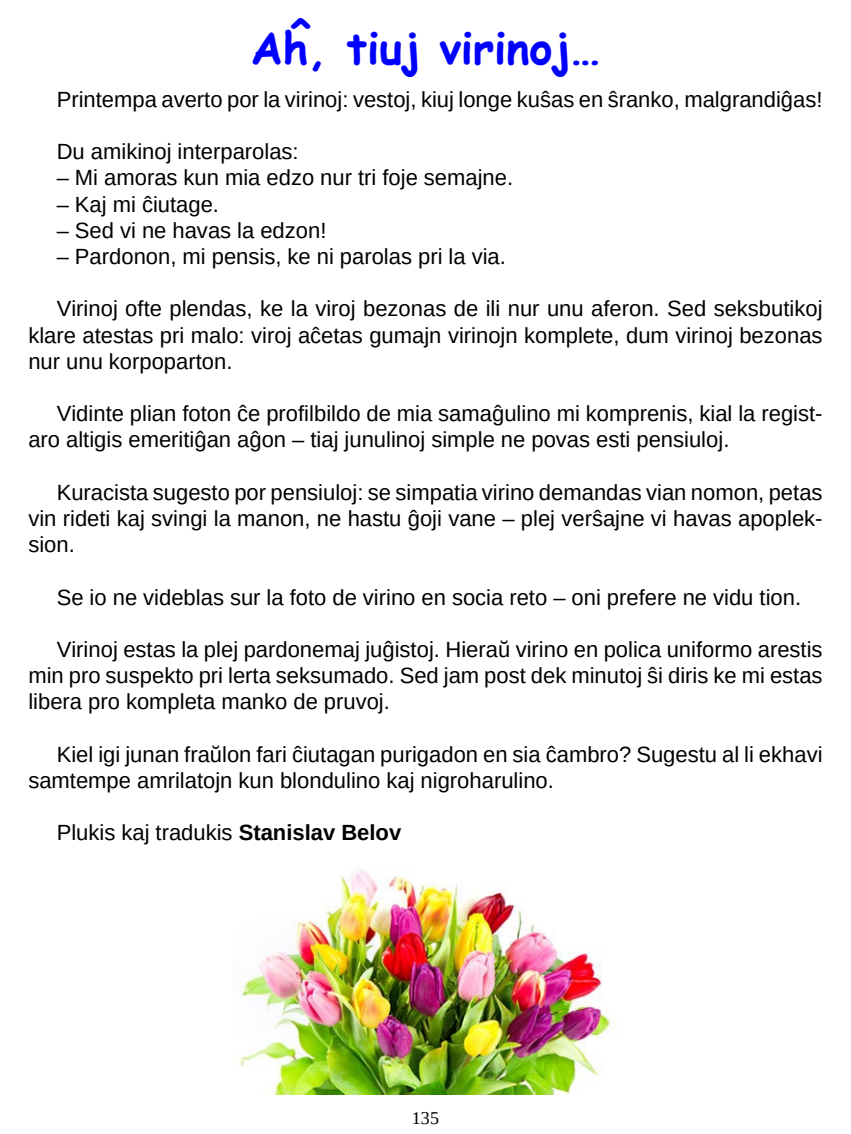
<style>
.page{position:relative;width:851px;height:1134px;background:#fff}
.page>*{position:absolute;margin:0;border:0;box-sizing:border-box;transform-origin:0 0}
.t1{font:700 44px "Comic Sans MS";color:#00f}
.t2{font:22px/26.2px "Liberation Sans";color:#000;text-align:justify}
.t3{font:18px "Liberation Serif";color:#000}
.s1{font-weight:700}
</style>
<div class="page">
<img style="left:232px;top:869px;width:385px;height:225px">
<h1 class="t1" style="left:251px;top:15px;width:351px">Aĥ, tiuj virinoj…</h1>
<p class="t2" style="left:57px;top:86px;width:767px">Printempa averto por la virinoj: vestoj, kiuj longe kuŝas en ŝranko, malgrandiĝas!</p>
<p class="t2" style="left:57px;top:139px;width:243px">Du amikinoj interparolas:</p>
<p class="t2" style="left:57px;top:165px;width:458px">– Mi amoras kun mia edzo nur tri foje semajne.</p>
<p class="t2" style="left:57px;top:191px;width:164px">– Kaj mi ĉiutage.</p>
<p class="t2" style="left:57px;top:217px;width:271px">– Sed vi ne havas la edzon!</p>
<p class="t2" style="left:57px;top:243px;width:450px">– Pardonon, mi pensis, ke ni parolas pri la via.</p>
<p class="t2" style="left:28px;top:296px;width:795px;text-indent:28px">Virinoj ofte plendas, ke la viroj bezonas de ili nur unu aferon. Sed seksbutikoj klare atestas pri malo: viroj aĉetas gumajn virinojn komplete, dum virinoj bezonas nur unu korpoparton.</p>
<p class="t2" style="left:28px;top:401px;width:793px;text-indent:28px">Vidinte plian foton ĉe profilbildo de mia samaĝulino mi komprenis, kial la regist&shy;aro altigis emeritiĝan aĝon – tiaj junulinoj simple ne povas esti pensiuloj.</p>
<p class="t2" style="left:28px;top:479px;width:795px;text-indent:28px">Kuracista sugesto por pensiuloj: se simpatia virino demandas vian nomon, petas vin rideti kaj svingi la manon, ne hastu ĝoji vane – plej verŝajne vi havas apoplek&shy;sion.</p>
<p class="t2" style="left:57px;top:584px;width:745px">Se io ne videblas sur la foto de virino en socia reto – oni prefere ne vidu tion.</p>
<p class="t2" style="left:28px;top:636px;width:795px;text-indent:28px">Virinoj estas la plej pardonemaj juĝistoj. Hieraŭ virino en polica uniformo arestis min pro suspekto pri lerta seksumado. Sed jam post dek minutoj ŝi diris ke mi estas libera pro kompleta manko de pruvoj.</p>
<p class="t2" style="left:28px;top:741px;width:795px;text-indent:28px">Kiel igi junan fraŭlon fari ĉiutagan purigadon en sia ĉambro? Sugestu al li ekhavi samtempe amrilatojn kun blondulino kaj nigroharulino.</p>
<p class="t2" style="left:57px;top:820px;width:346px">Plukis kaj tradukis <span class="s1">Stanislav Belov</span></p>
<p class="t3" style="left:412px;top:1106px;width:28px">135</p>
</div>
